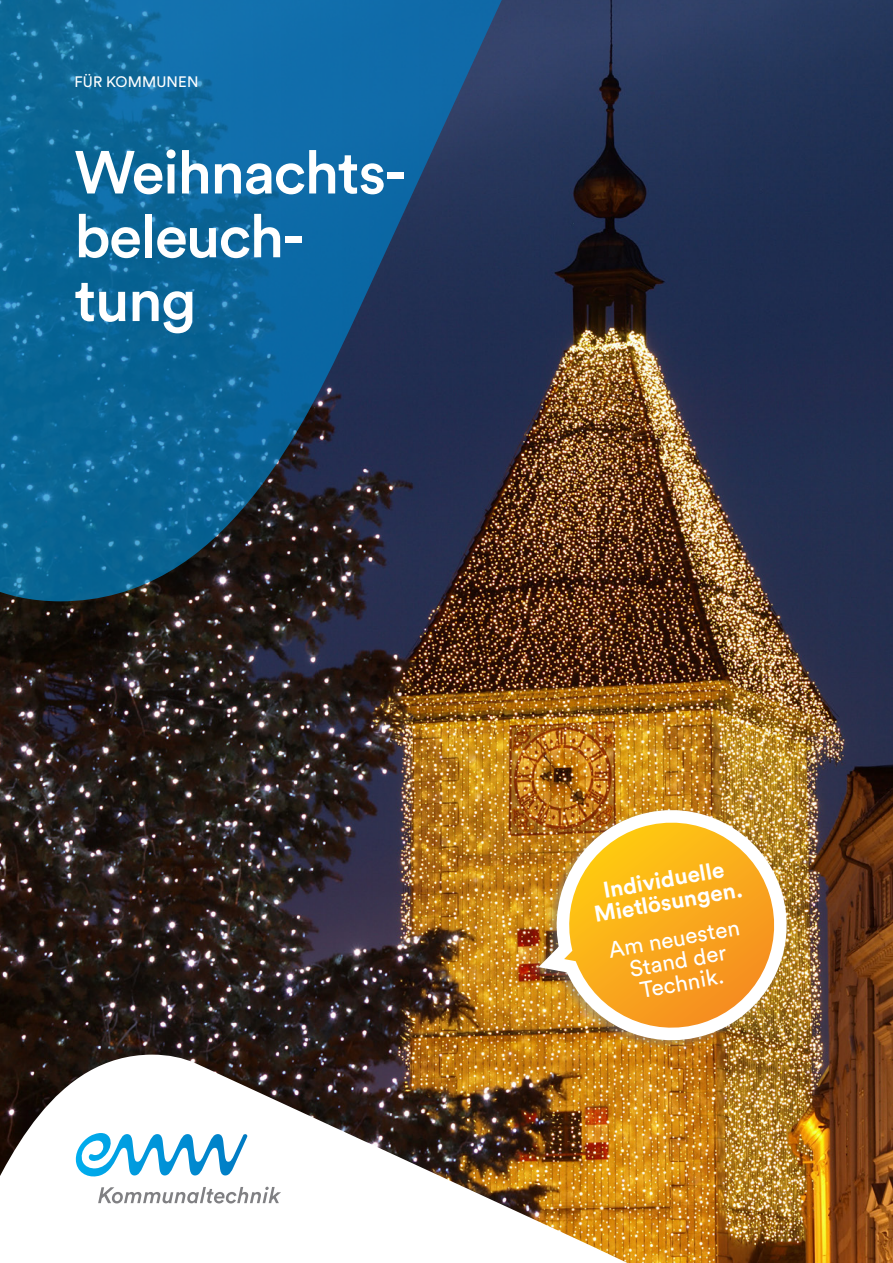
<style>
.page{position:relative;width:893px;height:1263px;background:#fff}
.page>*{position:absolute;margin:0;border:0;box-sizing:border-box;transform-origin:0 0}
.t1{font:500 60px/63.8px "Circular Std";letter-spacing:-.025em;color:#fff}
.t2{font:22.5px/22.5px "Circular Pro";color:#fff;text-align:center}
.t3{font:700 22.5px/22.5px "Circular Pro";color:#fff;text-align:center}
.t4{font:15px "Circular Std";letter-spacing:.01em;color:#fff}
</style>
<div class="page">
<img style="left:0;top:0;width:893px;height:1263px">
<svg style="left:0;top:0;width:508px;height:601px;background:#155682"></svg>
<img style="left:0;top:1054px;width:727px;height:209px">
<svg style="left:76px;top:1133px;width:172px;height:45px"></svg>
<svg style="left:98px;top:1187px;width:183px;height:16px"></svg>
<div style="left:528px;top:807px;width:261px;height:244px;background:#808083;opacity:.5"></div>
<img style="left:526px;top:803px;width:267px;height:243px">
<p class="t4" style="left:74px;top:73px;width:126px">FÜR KOMMUNEN</p>
<p class="t1" style="left:74px;top:139px;width:334px">Weihnachts&shy;beleuch&shy;tung</p>
<p class="t3" style="left:588px;top:880px;width:151px;rotate:-10deg">Individuelle<br>Mietlösungen.</p>
<p class="t2" style="left:607px;top:938px;width:134px;rotate:-10deg">Am neuesten<br>Stand der<br>Technik.</p>
</div>
